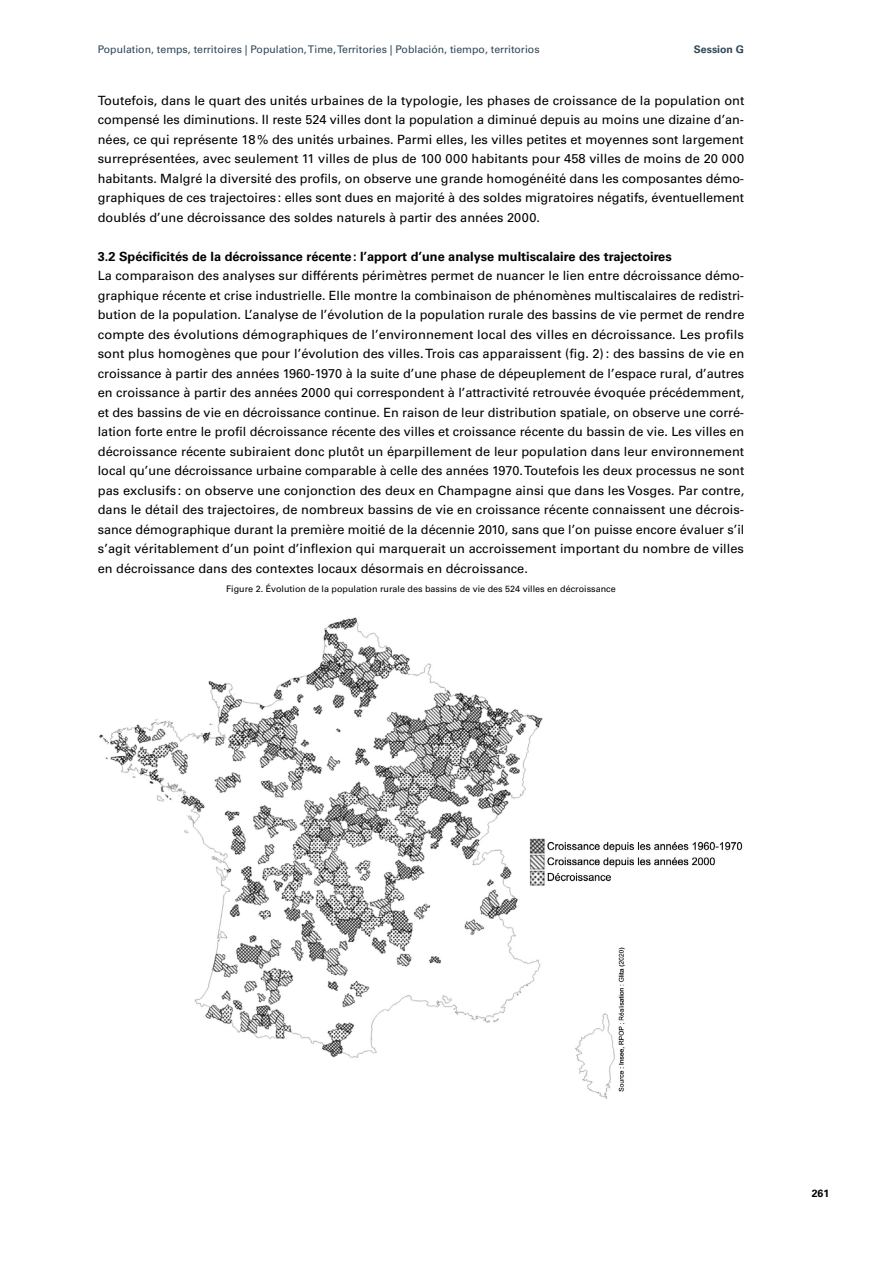
<style>
.page{position:relative;width:893px;height:1263px;background:#fff}
.page>*{position:absolute;margin:0;border:0;box-sizing:border-box;transform-origin:0 0}
.texte_courant{font:12.75px/19.5px "Univers LT";color:#000;text-align:justify}
.inter_2{font:700 12.75px "Univers LT";color:#000}
.t1{font:10.5px "Univers LT";color:#2f4755}
.t2{font:700 10.5px "Univers LT";color:#2f4755}
.t3{font:700 10.5px "Univers LT";color:#000}
.Figure{font:9px "Univers LT";color:#000}
</style>
<div class="page">
<img style="left:99px;top:617px;width:644px;height:482px">
<p class="t1" style="left:98px;top:43px;width:443px">Population, temps, territoires | Population, Time, Territories | Población, tiempo, territorios</p>
<p class="t2" style="left:694px;top:43px;width:52px">Session G</p>
<p class="texte_courant" style="left:98px;top:90px;width:648px">Toutefois, dans le quart des unités urbaines de la typologie, les phases de croissance de la population ont compensé les diminutions. Il reste 524 villes dont la population a diminué depuis au moins une dizaine d’an&shy;nées, ce qui représente 18% des unités urbaines. Parmi elles, les villes petites et moyennes sont largement surreprésentées, avec seulement 11 villes de plus de 100 000 habitants pour 458 villes de moins de 20 000 habitants. Malgré la diversité des profils, on observe une grande homogénéité dans les composantes démo&shy;graphiques de ces trajectoires: elles sont dues en majorité à des soldes migratoires négatifs, éventuellement doublés d’une décroissance des soldes naturels à partir des années 2000.</p>
<p class="inter_2" style="left:98px;top:249px;width:575px">3.2 Spécificités de la décroissance récente: l’apport d’une analyse multiscalaire des trajectoires</p>
<p class="texte_courant" style="left:98px;top:266px;width:648px">La comparaison des analyses sur différents périmètres permet de nuancer le lien entre décroissance démo&shy;graphique récente et crise industrielle. Elle montre la combinaison de phénomènes multiscalaires de redistri&shy;bution de la population. L’analyse de l’évolution de la population rurale des bassins de vie permet de rendre compte des évolutions démographiques de l’environnement local des villes en décroissance. Les profils sont plus homogènes que pour l’évolution des villes. Trois cas apparaissent (fig. 2): des bassins de vie en croissance à partir des années 1960-1970 à la suite d’une phase de dépeuplement de l’espace rural, d’autres en croissance à partir des années 2000 qui correspondent à l’attractivité retrouvée évoquée précédemment, et des bassins de vie en décroissance continue. En raison de leur distribution spatiale, on observe une corré&shy;lation forte entre le profil décroissance récente des villes et croissance récente du bassin de vie. Les villes en décroissance récente subiraient donc plutôt un éparpillement de leur population dans leur environnement local qu’une décroissance urbaine comparable à celle des années 1970. Toutefois les deux processus ne sont pas exclusifs : on observe une conjonction des deux en Champagne ainsi que dans les Vosges. Par contre, dans le détail des trajectoires, de nombreux bassins de vie en croissance récente connaissent une décrois&shy;sance démographique durant la première moitié de la décennie 2010, sans que l’on puisse encore évaluer s’il s’agit véritablement d’un point d’inflexion qui marquerait un accroissement important du nombre de villes en décroissance dans des contextes locaux désormais en décroissance.</p>
<p class="Figure" style="left:226px;top:584px;width:391px">Figure 2. Évolution de la population rurale des bassins de vie des 524 villes en décroissance</p>
<p class="t3" style="left:812px;top:1187px;width:19px">261</p>
</div>
